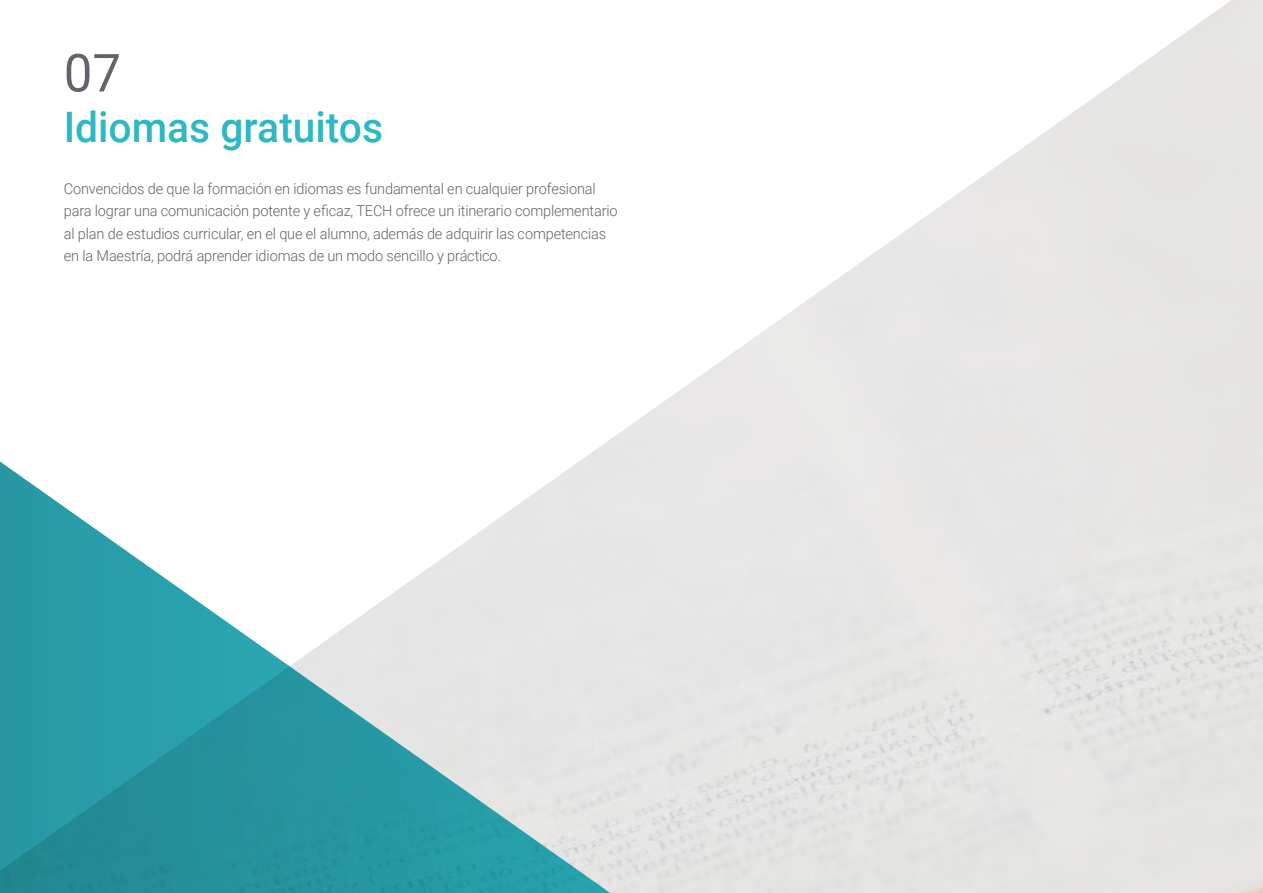
<style>
.page{position:relative;width:1263px;height:893px;background:#fff}
.page>*{position:absolute;margin:0;border:0;box-sizing:border-box;transform-origin:0 0}
.t1{font:52.5px "Roboto";color:#61646a}
.t2{font:500 42px "Roboto";color:#2db8c5}
.t3{font:300 15px/22.5px "Roboto";letter-spacing:-.01em;color:#61646a}
</style>
<div class="page">
<svg style="left:0;top:446px;width:640px;height:447px"></svg>
<h1 class="t1" style="left:64px;top:36px;width:59px">07</h1>
<h2 class="t2" style="left:64px;top:98px;width:321px">Idiomas gratuitos</h2>
<p class="t3" style="left:64px;top:177px;width:555px">Convencidos de que la formación en idiomas es fundamental en cualquier profesional para lograr una comunicación potente y eficaz, TECH ofrece un itinerario complementario al plan de estudios curricular, en el que el alumno, además de adquirir las competencias en la Maestría, podrá aprender idiomas de un modo sencillo y práctico.</p>
</div>
